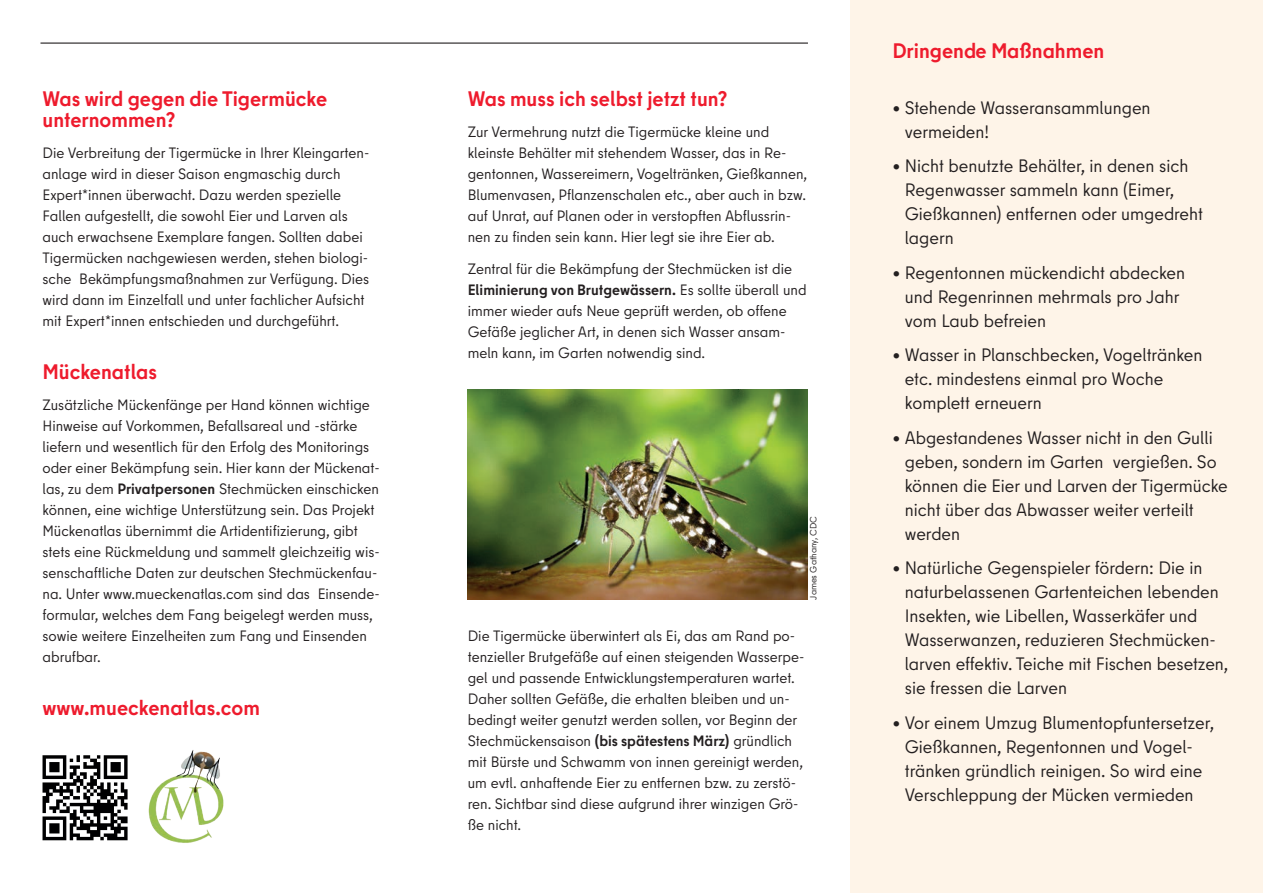
<style>
.page{position:relative;width:1263px;height:893px;background:#fff}
.page>*{position:absolute;margin:0;border:0;box-sizing:border-box;transform-origin:0 0}
.t1{font:700 21px/21px "Berlin Type";color:#ee1b2d}
.t2{font:18px/24px "Berlin Type";color:#231f20}
.t3{font:15px/21px "Berlin Type";color:#231f20}
.t4{font:9px "Berlin Type";color:#231f20}
.s1{font-weight:700}
</style>
<div class="page">
<div style="left:850px;top:0;width:413px;height:893px;background:#fef4e8"></div>
<hr style="left:41px;top:43px;width:766px;height:1px;background:#231f20">
<svg style="left:43px;top:755px;width:85px;height:85px"></svg>
<img style="left:468px;top:389px;width:340px;height:211px">
<img style="left:148px;top:750px;width:76px;height:93px">
<h1 class="t1" style="left:43px;top:88px;width:286px">Was wird gegen die Tigermücke unternommen?</h1>
<p class="t3" style="left:43px;top:142px;width:328px">Die Verbreitung der Tigermücke in Ihrer Kleingarten&shy;anlage wird in dieser Saison engmaschig durch Expert*innen überwacht. Dazu werden spezielle Fallen aufgestellt, die sowohl Eier und Larven als auch erwachsene Exemplare fangen. Sollten dabei Tigermücken nachgewiesen werden, stehen biologi&shy;sche Bekämpfungsmaßnahmen zur Verfügung. Dies wird dann im Einzelfall und unter fachlicher Aufsicht mit Expert*innen entschieden und durchgeführt.</p>
<h1 class="t1" style="left:43px;top:361px;width:116px">Mückenatlas</h1>
<p class="t3" style="left:43px;top:394px;width:339px">Zusätzliche Mückenfänge per Hand können wichtige Hinweise auf Vorkommen, Befallsareal und -stärke liefern und wesentlich für den Erfolg des Monitorings oder einer Bekämpfung sein. Hier kann der Mückenat&shy;las, zu dem <span class="s1">Privatpersonen</span> Stechmücken einschicken können, eine wichtige Unterstützung sein. Das Projekt Mückenatlas übernimmt die Artidentifizierung, gibt stets eine Rückmeldung und sammelt gleichzeitig wis&shy;senschaftliche Daten zur deutschen Stechmückenfau&shy;na. Unter www.mueckenatlas.com sind das Einsende&shy;formular, welches dem Fang beigelegt werden muss, sowie weitere Einzelheiten zum Fang und Einsenden abrufbar.</p>
<h1 class="t1" style="left:43px;top:697px;width:219px">www.mueckenatlas.com</h1>
<h1 class="t1" style="left:468px;top:88px;width:261px">Was muss ich selbst jetzt tun?</h1>
<p class="t3" style="left:468px;top:121px;width:341px">Zur Vermehrung nutzt die Tigermücke kleine und kleinste Behälter mit stehendem Wasser, das in Re&shy;gentonnen, Wassereimern, Vogeltränken, Gießkannen, Blumenvasen, Pflanzenschalen etc., aber auch in bzw. auf Unrat, auf Planen oder in verstopften Abflussrin&shy;nen zu finden sein kann. Hier legt sie ihre Eier ab.</p>
<p class="t3" style="left:468px;top:258px;width:340px">Zentral für die Bekämpfung der Stechmücken ist die <span class="s1">Eliminierung von Brutgewässern.</span> Es sollte überall und immer wieder aufs Neue geprüft werden, ob offene Gefäße jeglicher Art, in denen sich Wasser ansam&shy;meln kann, im Garten notwendig sind.</p>
<p class="t4" style="left:808px;top:600px;width:85px;rotate:-90deg">James Gathany, CDC</p>
<p class="t3" style="left:468px;top:625px;width:338px">Die Tigermücke überwintert als Ei, das am Rand po&shy;tenzieller Brutgefäße auf einen steigenden Wasserpe&shy;gel und passende Entwicklungstemperaturen wartet.<br>Daher sollten Gefäße, die erhalten bleiben und un&shy;bedingt weiter genutzt werden sollen, vor Beginn der Stechmückensaison <span class="s1">(bis spätestens März)</span> gründlich mit Bürste und Schwamm von innen gereinigt werden, um evtl. anhaftende Eier zu entfernen bzw. zu zerstö&shy;ren. Sichtbar sind diese aufgrund ihrer winzigen Grö&shy;ße nicht.</p>
<h1 class="t1" style="left:892px;top:41px;width:213px">Dringende Maßnahmen</h1>
<p class="t2" style="left:905px;top:96px;width:247px;text-indent:-12px"><span class="s1">•</span> Stehende Wasseransammlungen vermeiden!</p>
<p class="t2" style="left:905px;top:154px;width:300px;text-indent:-12px"><span class="s1">•</span> Nicht benutzte Behälter, in denen sich<br>Regenwasser sammeln kann (Eimer,<br>Gießkannen) entfernen oder umgedreht lagern</p>
<p class="t2" style="left:905px;top:261px;width:282px;text-indent:-12px"><span class="s1">•</span> Regentonnen mückendicht abdecken und Regenrinnen mehrmals pro Jahr vom Laub befreien</p>
<p class="t2" style="left:905px;top:343px;width:299px;text-indent:-12px"><span class="s1">•</span> Wasser in Planschbecken, Vogeltränken etc. mindestens einmal pro Woche komplett erneuern</p>
<p class="t2" style="left:905px;top:426px;width:325px;text-indent:-12px"><span class="s1">•</span> Abgestandenes Wasser nicht in den Gulli geben, sondern im Garten vergießen. So können die Eier und Larven der Tigermücke nicht über das Abwasser weiter verteilt werden</p>
<p class="t2" style="left:905px;top:556px;width:325px;text-indent:-12px"><span class="s1">•</span> Natürliche Gegenspieler fördern: Die in naturbelassenen Gartenteichen lebenden Insekten, wie Libellen, Wasserkäfer und Wasserwanzen, reduzieren Stechmücken&shy;larven effektiv. Teiche mit Fischen besetzen, sie fressen die Larven</p>
<p class="t2" style="left:892px;top:711px;width:323px;text-align:center"><span class="s1">•</span> Vor einem Umzug Blumentopfuntersetzer, Gießkannen, Regentonnen und Vogel&shy;tränken gründlich reinigen. So wird eine Verschleppung der Mücken vermieden</p>
</div>
